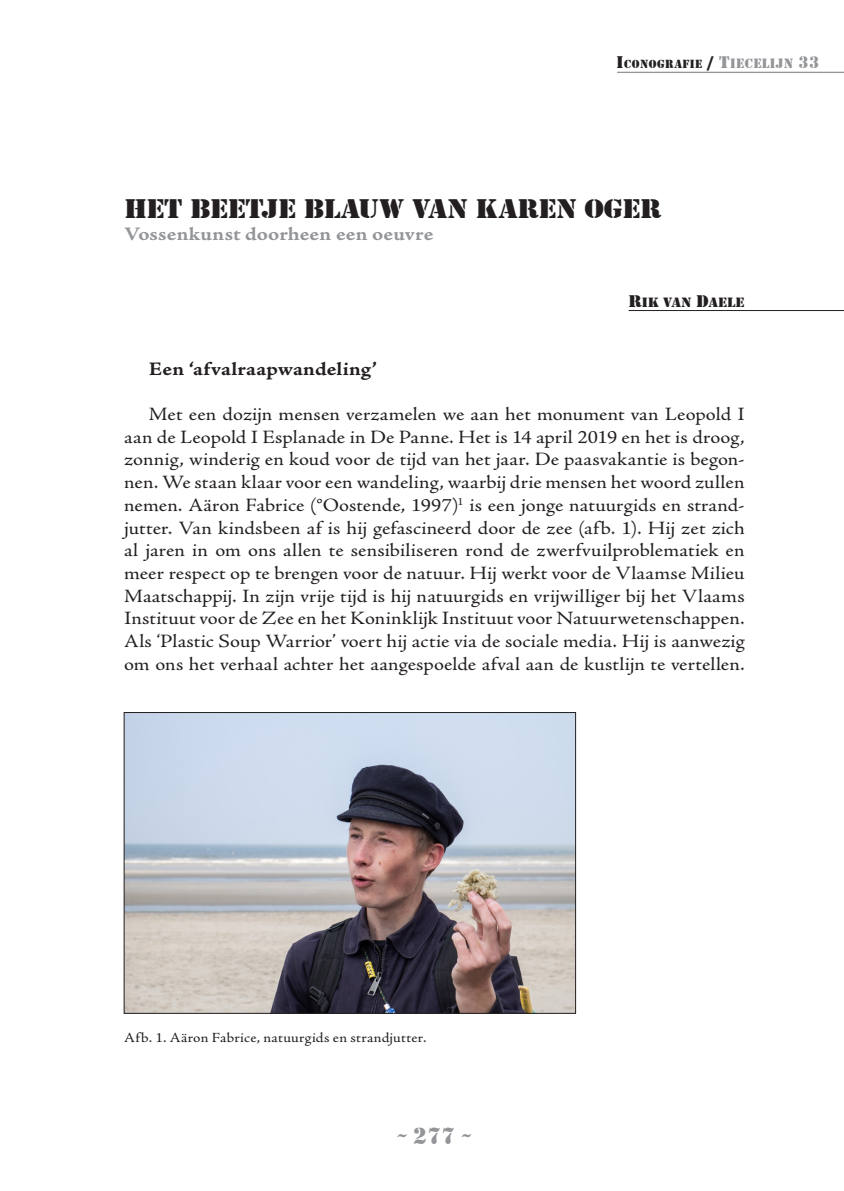
<style>
.page{position:relative;width:844px;height:1191px;background:#fff}
.page>*{position:absolute;margin:0;border:0;box-sizing:border-box;transform-origin:0 0}
.t1{font:28px "Stencil";letter-spacing:-.015em;color:#231f20;scale:1.1 1}
.t2{font:24.5px "Stencil";color:#939598}
.t3{font:18.9px/22.8px "Adobe Jenson Pro";letter-spacing:.005em;color:#231f20;text-align:justify;scale:1.1 1}
.t4{font:18.9px "Adobe Jenson Pro Bold Capt";color:#939598;scale:1.1 1}
.t5{font:18.9px "Adobe Jenson Pro Bold Capt";letter-spacing:.01em;color:#231f20;scale:1.1 1}
.t6{font:14px "Adobe Jenson Pro";letter-spacing:.015em;color:#231f20;scale:1.1 1}
.t7{font:14px "Stencil";letter-spacing:.01em;color:#231f20;scale:1.1 1}
.t8{font:12.25px "Stencil";letter-spacing:.045em;color:#231f20}
.s1{font-size:17.5px}
.s2{font-size:17.5px;color:#939598}
.s3{font-size:14px;color:#939598}
</style>
<div class="page">
<hr style="left:617px;top:72px;width:226px;height:1px;background:#939598">
<hr style="left:628px;top:310px;width:215px;height:1px;background:#231f20">
<img style="left:126px;top:714px;width:448px;height:297px">
<div style="left:124px;top:712px;width:452px;height:301px;border:1px solid #231f20"></div>
<p class="t8" style="left:616px;top:57px;width:204px"><span class="s1">I</span>CONOGRAFIE <span class="s1">/</span> <span class="s2">T</span><span class="s3">IECELIJN</span> <span class="s2">33</span></p>
<h1 class="t1" style="left:124px;top:192px;width:490px">HET BEETJE BLAUW VAN KAREN OGER</h1>
<p class="t4" style="left:124px;top:223px;width:283px">Vossenkunst doorheen een oeuvre</p>
<p class="t7" style="left:628px;top:294px;width:107px"><span class="s1">R</span>IK VAN <span class="s1">D</span>AELE</p>
<p class="t5" style="left:149px;top:357px;width:209px">Een ‘afvalraapwandeling’</p>
<p class="t3" style="left:124px;top:403px;width:565px;text-indent:25px">Met een dozijn mensen verzamelen we aan het monument van Leopold I aan de Leopold I Esplanade in De Panne. Het is 14 april 2019 en het is droog, zonnig, winderig en koud voor de tijd van het jaar. De paasvakantie is begon&shy;nen. We staan klaar voor een wandeling, waarbij drie mensen het woord zullen nemen. Aäron Fabrice (°Oostende, 1997)<sup>1</sup> is een jonge natuurgids en strand&shy;jutter. Van kindsbeen af is hij gefascineerd door de zee (afb. 1). Hij zet zich al jaren in om ons allen te sensibiliseren rond de zwerfvuilproblematiek en meer respect op te brengen voor de natuur. Hij werkt voor de Vlaamse Milieu Maatschappij. In zijn vrije tijd is hij natuurgids en vrijwilliger bij het Vlaams Instituut voor de Zee en het Koninklijk Instituut voor Natuurwetenschappen.<br>Als ‘Plastic Soup Warrior’ voert hij actie via de sociale media. Hij is aanwezig om ons het verhaal achter het aangespoelde afval aan de kustlijn te vertellen.</p>
<p class="t6" style="left:124px;top:1029px;width:276px">Afb. 1. Aäron Fabrice, natuurgids en strandjutter.</p>
<p class="t2" style="left:397px;top:1121px;width:75px">~ 277 ~</p>
</div>
